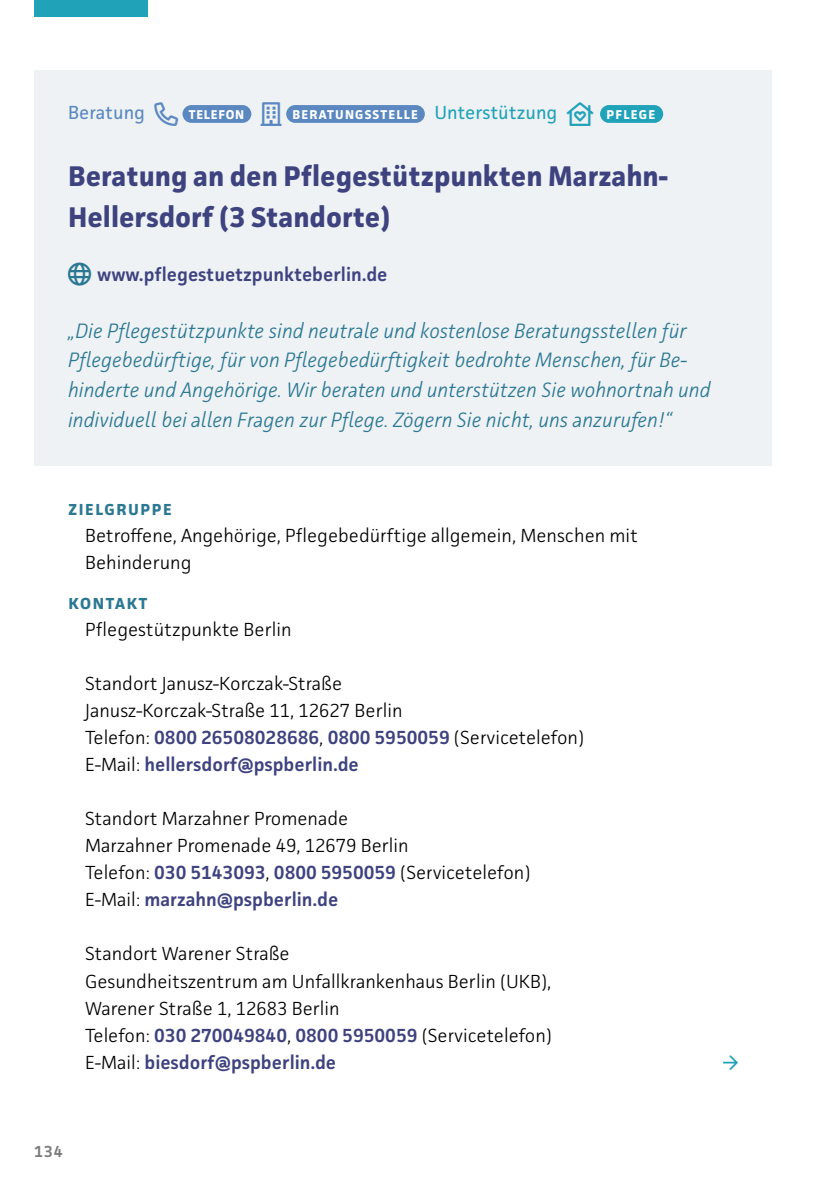
<style>
.page{position:relative;width:840px;height:1191px;background:#fff}
.page>*{position:absolute;margin:0;border:0;box-sizing:border-box;transform-origin:0 0}
.Angebot__Titel{font:700 28.4px/40.4px "Facit";color:#3e427f}
.Icons__Unterkategori{font:23.8px "Font Awesome 5 Pro";color:#5b88c0}
.Angebot__Einleitung{font:italic 300 20.8px/29.8px "Facit";color:#2c7893}
.Angebot__Fließtext{font:300 19px/27px "Facit";color:#000}
.t1{font:600 19px "Facit";color:#3e427f}
.Angebot__Kategorie{font:19px "Facit";color:#20a2b9}
.Angebot__Kategorie-2{font:19px "Facit";color:#5b88c0}
.Angebot__Abschnittst{font:700 16px "Facit";letter-spacing:.1em;color:#2c7893}
.t2{font:600 16px "Facit";color:#7c7b7b}
.Angebot__Unterkatego{font:700 12.8px "Facit";letter-spacing:.095em;color:#fff}
.Angebot__Unterkatego-2{font:700 12.8px "Facit";letter-spacing:.06em;color:#fff}
.s1{font-weight:600;color:#3e427f}
</style>
<div class="page">
<div style="left:34px;top:0;width:113px;height:17px;background:#20a2b9"></div>
<div style="left:34px;top:70px;width:737px;height:88px;background:#eef2f4"></div>
<div style="left:34px;top:131px;width:737px;height:137px;background:#eef2f4"></div>
<div style="left:34px;top:232px;width:737px;height:88px;background:#eef2f4"></div>
<div style="left:34px;top:288px;width:737px;height:178px;background:#eef2f4"></div>
<div style="left:183px;top:106px;width:67px;height:16px;background:#5b88c0;border-radius:8px"></div>
<div style="left:182px;top:105px;width:69px;height:18px;border:2px solid #5b88c0;border-radius:8px"></div>
<div style="left:287px;top:106px;width:136px;height:16px;background:#5b88c0;border-radius:8px"></div>
<div style="left:286px;top:105px;width:138px;height:18px;border:2px solid #5b88c0;border-radius:8px"></div>
<div style="left:600px;top:106px;width:61px;height:16px;background:#20a2b9;border-radius:8px"></div>
<div style="left:599px;top:105px;width:63px;height:18px;border:2px solid #20a2b9;border-radius:8px"></div>
<p class="Angebot__Kategorie-2" style="left:68px;top:100px;width:78px">Beratung</p>
<p class="Icons__Unterkategori" style="left:154px;top:102px;width:25px">□■●▼</p>
<p class="Angebot__Unterkatego-2" style="left:189px;top:106px;width:57px">TELEFON</p>
<p class="Icons__Unterkategori" style="left:261px;top:102px;width:22px">◆●■</p>
<p class="Angebot__Unterkatego" style="left:292px;top:106px;width:127px">BERATUNGSSTELLE</p>
<p class="Angebot__Kategorie" style="left:434px;top:100px;width:124px">Unterstützung</p>
<p class="Angebot__Unterkatego" style="left:606px;top:106px;width:50px">PFLEGE</p>
<p class="Angebot__Titel" style="left:68px;top:156px;width:601px">Beratung an den Pflegestützpunkten Marzahn-<br>Hellersdorf (3 Standorte)</p>
<p class="t1" style="left:97px;top:262px;width:292px">www.pflegestuetzpunkteberlin.de</p>
<p class="Angebot__Einleitung" style="left:68px;top:315px;width:643px">„Die Pflegestützpunkte sind neutrale und kostenlose Beratungsstellen für Pflegebedürftige, für von Pflegebedürftigkeit bedrohte Menschen, für Be&shy;hinderte und Angehörige. Wir beraten und unterstützen Sie wohnortnah und individuell bei allen Fragen zur Pflege. Zögern Sie nicht, uns anzurufen!“</p>
<p class="Angebot__Abschnittst" style="left:68px;top:499px;width:105px">ZIELGRUPPE</p>
<p class="Angebot__Fließtext" style="left:85px;top:521px;width:554px">Betroffene, Angehörige, Pflegebedürftige allgemein, Menschen mit<br>Behinderung</p>
<p class="Angebot__Abschnittst" style="left:68px;top:594px;width:80px">KONTAKT</p>
<p class="Angebot__Fließtext" style="left:85px;top:616px;width:208px">Pflegestützpunkte Berlin</p>
<p class="Angebot__Fließtext" style="left:85px;top:670px;width:500px">Standort Janusz-Korczak-Straße<br>Janusz-Korczak-Straße 11, 12627 Berlin<br>Telefon: <span class="s1">0800 26508028686</span>, <span class="s1">0800 5950059</span> (Servicetelefon)<br>E-Mail: <span class="s1">hellersdorf@pspberlin.de</span></p>
<p class="Angebot__Fließtext" style="left:85px;top:805px;width:446px">Standort Marzahner Promenade<br>Marzahner Promenade 49, 12679 Berlin<br>Telefon: <span class="s1">030 5143093</span>, <span class="s1">0800 5950059</span> (Servicetelefon)<br>E-Mail: <span class="s1">marzahn@pspberlin.de</span></p>
<p class="Angebot__Fließtext" style="left:85px;top:940px;width:468px">Standort Warener Straße<br>Gesundheitszentrum am Unfallkrankenhaus Berlin (UKB), Warener Straße 1, 12683 Berlin<br>Telefon: <span class="s1">030 270049840</span>, <span class="s1">0800 5950059</span> (Servicetelefon)<br>E-Mail: <span class="s1">biesdorf@pspberlin.de</span></p>
<p class="t2" style="left:34px;top:1141px;width:30px">134</p>
</div>
